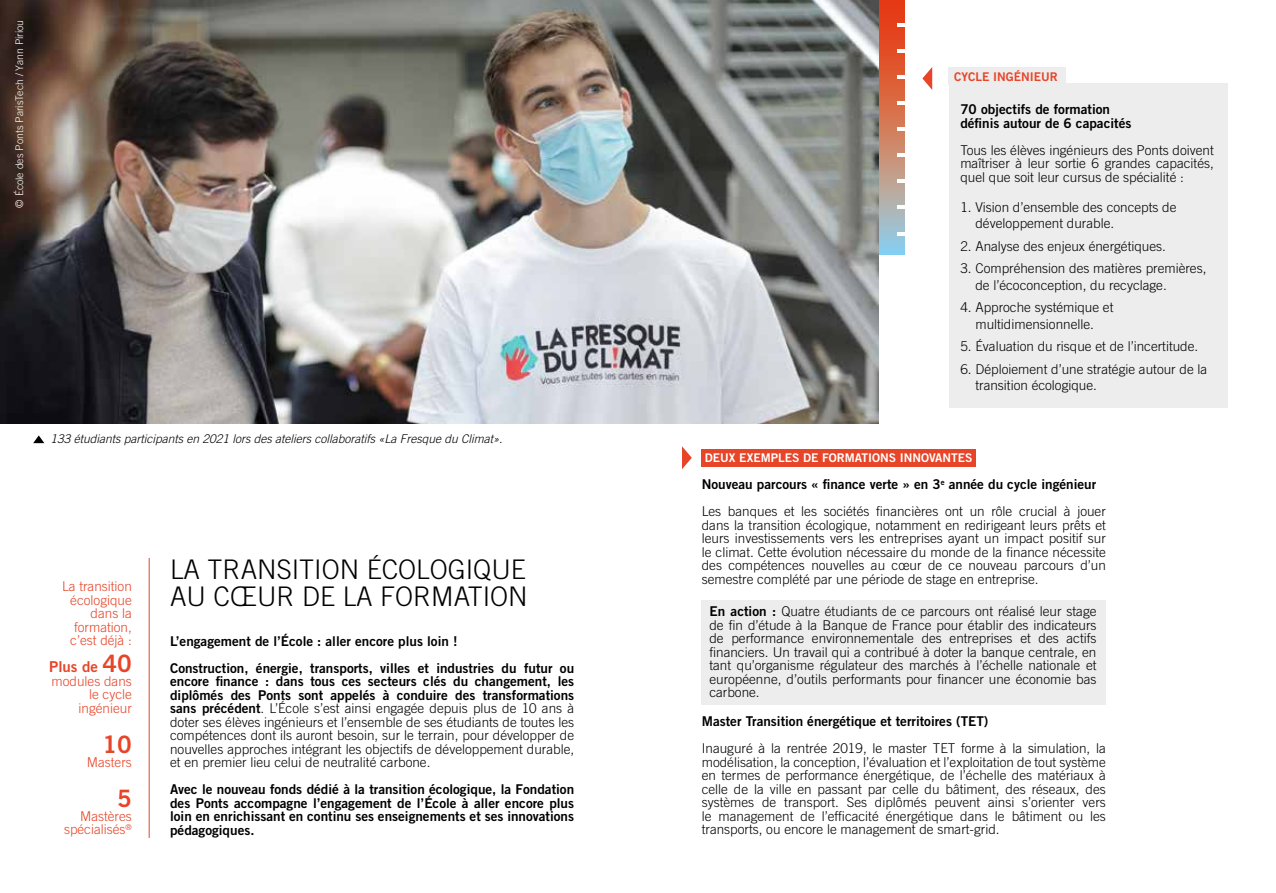
<style>
.page{position:relative;width:1276px;height:893px;background:#fff}
.page>*{position:absolute;margin:0;border:0;box-sizing:border-box;transform-origin:0 0}
.t1{font:300 27px/27px "Trade Gothic LT";color:#000}
.t2{font:24px "Trade Gothic LT Bold Two";color:#e74428}
.t3{font:15px "Trade Gothic LT Bold Two";color:#e74428}
.t4{font:300 13.5px/13.5px "Trade Gothic LT";color:#000;text-align:justify}
.t5{font:13.5px/13.5px "Trade Gothic LT Bold Two";color:#000}
.t6{font:300 13.5px/13.5px "Trade Gothic LT";color:#e74428;text-align:right}
.t7{font:italic 300 12px "Trade Gothic LT";color:#000}
.t8{font:12px "Trade Gothic LT Bold Two";color:#fff}
.t9{font:12px "Trade Gothic LT Bold Two";color:#e74428}
.t10{font:300 10.5px "Trade Gothic LT";color:#fff}
.s1{font-size:24px}
.s2{font-family:"Trade Gothic LT Bold Two";font-weight:400}
</style>
<div class="page">
<div style="left:702px;top:600px;width:404px;height:105px;background:#ededed"></div>
<div style="left:948px;top:84px;width:279px;height:324px;background:#ededed"></div>
<div style="left:948px;top:67px;width:118px;height:17px;background:#ededed"></div>
<div style="left:702px;top:449px;width:274px;height:18px;background:#e74428"></div>
<svg style="left:878px;top:0;width:26px;height:254px;background:#c77f69"></svg>
<svg style="left:897px;top:23px;width:7px;height:4px"></svg>
<svg style="left:897px;top:127px;width:7px;height:4px"></svg>
<svg style="left:897px;top:75px;width:7px;height:4px"></svg>
<svg style="left:897px;top:179px;width:7px;height:4px"></svg>
<svg style="left:897px;top:49px;width:7px;height:4px"></svg>
<svg style="left:897px;top:153px;width:7px;height:4px"></svg>
<svg style="left:897px;top:102px;width:7px;height:3px"></svg>
<svg style="left:897px;top:206px;width:7px;height:3px"></svg>
<svg style="left:897px;top:232px;width:7px;height:3px"></svg>
<hr style="left:149px;top:558px;width:1px;height:280px;background:#e74428">
<svg style="left:922px;top:67px;width:10px;height:23px"></svg>
<svg style="left:682px;top:446px;width:10px;height:23px"></svg>
<img style="left:0;top:0;width:878px;height:423px">
<svg style="left:33px;top:435px;width:11px;height:8px"></svg>
<p class="t10" style="left:13px;top:207px;width:189px;rotate:-90deg">© École des Ponts ParisTech / Yann Piriou</p>
<p class="t7" style="left:50px;top:432px;width:454px">133 étudiants participants en 2021 lors des ateliers collaboratifs «La Fresque du Climat».</p>
<p class="t6" style="left:62px;top:579px;width:71px">La transition écologique dans la formation, c’est déjà :</p>
<p class="t3" style="left:49px;top:657px;width:84px">Plus de <span class="s1">40</span></p>
<p class="t6" style="left:52px;top:674px;width:82px">modules dans le cycle ingénieur</p>
<h2 class="t2" style="left:102px;top:730px;width:31px">10</h2>
<p class="t6" style="left:87px;top:755px;width:46px">Masters</p>
<h2 class="t2" style="left:117px;top:784px;width:16px">5</h2>
<p class="t6" style="left:64px;top:809px;width:69px">Mastères spécialisés<sup>®</sup></p>
<h1 class="t1" style="left:170px;top:556px;width:359px">LA TRANSITION ÉCOLOGIQUE<br>AU CŒUR DE LA FORMATION</h1>
<p class="t5" style="left:170px;top:627px;width:405px;line-height:27px">L’engagement de l’École : aller encore plus loin !<br>Construction, énergie, transports, villes et industries du futur ou</p>
<p class="t5" style="left:170px;top:674px;width:405px">encore finance : dans tous ces secteurs clés du changement, les diplômés des Ponts sont appelés à conduire des transformations</p>
<p class="t4" style="left:170px;top:701px;width:405px"><span class="s2">sans précédent</span>. L’École s’est ainsi engagée depuis plus de 10 ans à doter ses élèves ingénieurs et l’ensemble de ses étudiants de toutes les compétences dont ils auront besoin, sur le terrain, pour développer de nouvelles approches intégrant les objectifs de développement durable, et en premier lieu celui de neutralité carbone.</p>
<p class="t5" style="left:170px;top:782px;width:405px;text-align:justify">Avec le nouveau fonds dédié à la transition écologique, la Fondation des Ponts accompagne l’engagement de l’École à aller encore plus loin en enrichissant en continu ses enseignements et ses innovations pédagogiques.</p>
<p class="t9" style="left:954px;top:69px;width:105px">CYCLE INGÉNIEUR</p>
<p class="t5" style="left:960px;top:102px;width:172px">70 objectifs de formation définis autour de 6 capacités</p>
<p class="t4" style="left:960px;top:143px;width:255px">Tous les élèves ingénieurs des Ponts doivent maîtriser à leur sortie 6 grandes capacités, quel que soit leur cursus de spécialité :</p>
<p class="t4" style="left:975px;top:198px;width:203px;line-height:16.5px;text-indent:-15px">1. Vision d’ensemble des concepts de développement durable.</p>
<p class="t4" style="left:960px;top:239px;width:207px">2. Analyse des enjeux énergétiques.</p>
<p class="t4" style="left:975px;top:260px;width:232px;line-height:16.5px;text-indent:-15px">3. Compréhension des matières premières, de l’écoconception, du recyclage.</p>
<p class="t4" style="left:960px;top:299px;width:155px;line-height:16.5px;text-align:center">4. Approche systémique et multidimensionnelle.</p>
<p class="t4" style="left:960px;top:339px;width:239px">5. Évaluation du risque et de l’incertitude.</p>
<p class="t4" style="left:975px;top:360px;width:233px;line-height:16.5px;text-indent:-15px">6. Déploiement d’une stratégie autour de la transition écologique.</p>
<p class="t8" style="left:705px;top:451px;width:269px">DEUX EXEMPLES DE FORMATIONS INNOVANTES</p>
<p class="t5" style="left:702px;top:477px;width:396px">Nouveau parcours « finance verte » en 3<sup>e</sup> année du cycle ingénieur</p>
<p class="t4" style="left:702px;top:505px;width:405px">Les banques et les sociétés financières ont un rôle crucial à jouer dans la transition écologique, notamment en redirigeant leurs prêts et leurs investissements vers les entreprises ayant un impact positif sur le climat. Cette évolution nécessaire du monde de la finance nécessite des compétences nouvelles au cœur de ce nouveau parcours d’un semestre complété par une période de stage en entreprise.</p>
<p class="t4" style="left:709px;top:605px;width:388px"><span class="s2">En action :</span> Quatre étudiants de ce parcours ont réalisé leur stage de fin d’étude à la Banque de France pour établir des indicateurs de performance environnementale des entreprises et des actifs financiers. Un travail qui a contribué à doter la banque centrale, en tant qu’organisme régulateur des marchés à l’échelle nationale et européenne, d’outils performants pour financer une économie bas carbone.</p>
<p class="t5" style="left:702px;top:715px;width:288px">Master Transition énergétique et territoires (TET)</p>
<p class="t4" style="left:702px;top:742px;width:405px">Inauguré à la rentrée 2019, le master TET forme à la simulation, la modélisation, la conception, l’évaluation et l’exploitation de tout système en termes de performance énergétique, de l’échelle des matériaux à celle de la ville en passant par celle du bâtiment, des réseaux, des systèmes de transport. Ses diplômés peuvent ainsi s’orienter vers le management de l’efficacité énergétique dans le bâtiment ou les transports, ou encore le management de smart-grid.</p>
</div>
